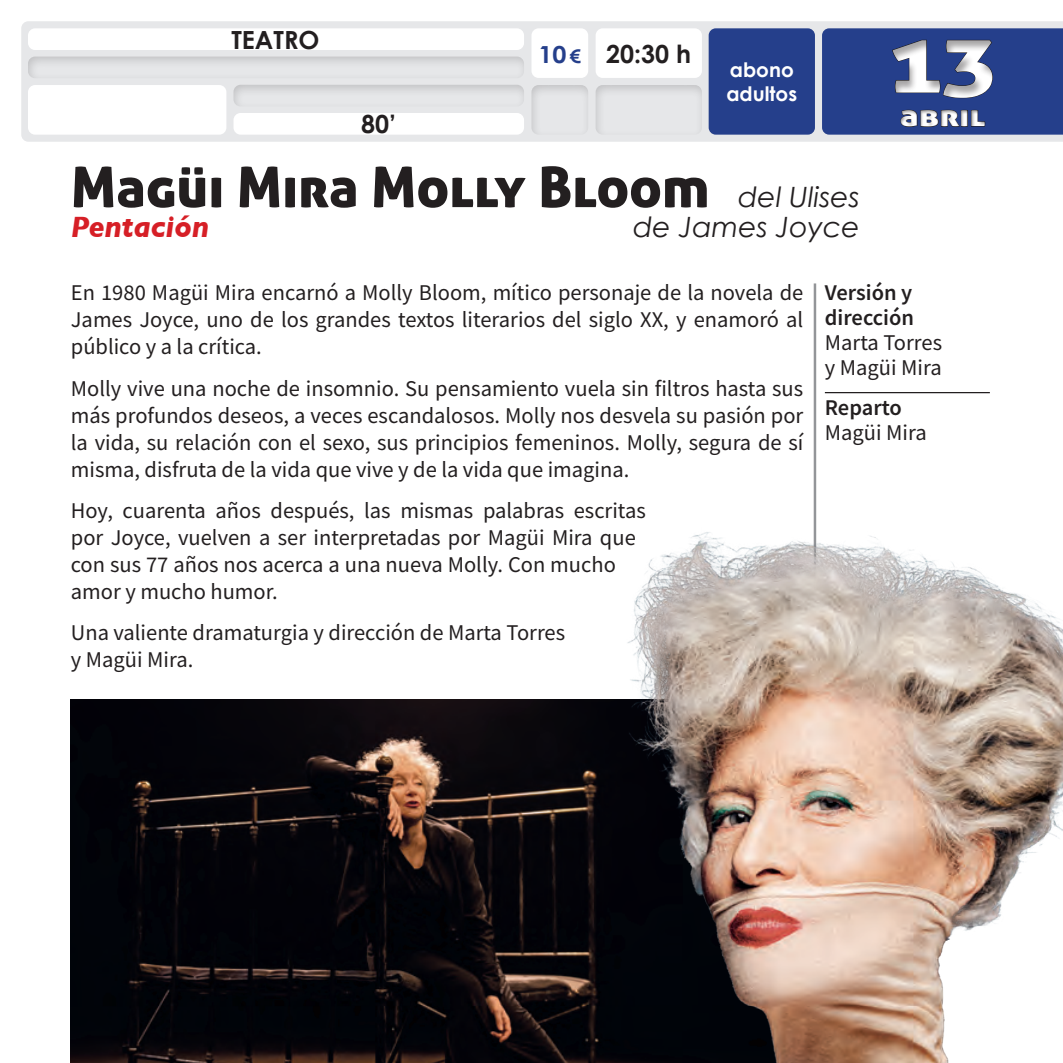
<style>
.page{position:relative;width:1063px;height:1063px;background:#fff}
.page>*{position:absolute;margin:0;border:0;box-sizing:border-box;transform-origin:0 0}
.t1{font:80px "Aller Display";color:#fff;scale:1.25 1}
.t2{font:56px "Aller Display";color:#231f20}
.t3{font:italic 700 30px "Gill Sans";color:#d61f26;scale:.96 1}
.t4{font:30px "Aller Display";color:#fff;scale:1.21 1}
.t5{font:italic 28px/30px "Century Gothic";color:#231f20;text-align:right}
.t6{font:700 25px "Century Gothic";color:#231f20}
.t7{font:700 23.5px "Century Gothic";color:#253f8b;scale:1.06 1}
.t8{font:22.5px/27px "Source Sans Pro";color:#231f20}
.t9{font:700 20px/24px "Century Gothic";color:#fff}
.s1{font-size:18.75px}
.s2{font-weight:600}
</style>
<div class="page">
<div style="left:21px;top:21px;width:1042px;height:121px;background:#e6e7e9"></div>
<div style="left:818px;top:9px;width:245px;height:107px;background:#231f20;opacity:.4"></div>
<svg style="left:822px;top:28px;width:241px;height:65px;background:#253d85"></svg>
<div style="left:819px;top:93px;width:244px;height:45px;background:#231f20;opacity:.4"></div>
<hr style="left:814px;top:283px;width:2px;height:780px;background:#939598">
<div style="left:709px;top:28px;width:106px;height:107px;background:#253f8b;border-radius:7px"></div>
<hr style="left:825px;top:392px;width:165px;height:1px;background:#231f20">
<img style="left:71px;top:699px;width:535px;height:364px">
<img style="left:606px;top:496px;width:457px;height:567px">
<div style="left:591px;top:81px;width:112px;height:55px;background:#231f20;opacity:.2"></div>
<div style="left:28px;top:28px;width:496px;height:22px;background:#fff;border-radius:7px"></div>
<div style="left:230px;top:76px;width:295px;height:34px;background:#231f20;opacity:.2"></div>
<div style="left:24px;top:48px;width:500px;height:34px;background:#231f20;opacity:.2"></div>
<div style="left:234px;top:113px;width:290px;height:22px;background:#fff;border-radius:7px"></div>
<div style="left:28px;top:85px;width:198px;height:50px;background:#fff;border-radius:7px"></div>
<div style="left:528px;top:81px;width:62px;height:55px;background:#231f20;opacity:.2"></div>
<div style="left:596px;top:28px;width:106px;height:50px;background:#fff;border-radius:7px"></div>
<div style="left:531px;top:28px;width:57px;height:50px;background:#fff;border-radius:7px"></div>
<p class="t6" style="left:231px;top:24px;width:90px">TEATRO</p>
<p class="t6" style="left:361px;top:108px;width:36px">80’</p>
<p class="t7" style="left:539px;top:39px;width:42px">10<span class="s1">€</span></p>
<p class="t6" style="left:606px;top:38px;width:86px">20:30 h</p>
<p class="t9" style="left:726px;top:57px;width:72px">abono adultos</p>
<p class="t2" style="left:71px;top:151px;width:640px">Magüi Mira Molly Bloom</p>
<p class="t3" style="left:71px;top:209px;width:146px">Pentación</p>
<p class="t5" style="left:633px;top:181px;width:228px">del Ulises<br>de James Joyce</p>
<h1 class="t1" style="left:889px;top:13px;width:87px">13</h1>
<h3 class="t4" style="left:900px;top:96px;width:72px">abril</h3>
<p class="t8" style="left:71px;top:279px;width:734px;text-align:justify">En 1980 Magüi Mira encarnó a Molly Bloom, mítico personaje de la novela de James Joyce, uno de los grandes textos literarios del siglo XX, y enamoró al público y a la crítica.</p>
<p class="t8" style="left:71px;top:374px;width:734px;text-align:justify">Molly vive una noche de insomnio. Su pensamiento vuela sin filtros hasta sus más profundos deseos, a veces escandalosos. Molly nos desvela su pasión por la vida, su relación con el sexo, sus principios femeninos. Molly, segura de sí misma, disfruta de la vida que vive y de la vida que imagina.</p>
<p class="t8" style="left:71px;top:497px;width:576px">Hoy, cuarenta años después, las mismas palabras escritas por Joyce, vuelven a ser interpretadas por Magüi Mira que con sus 77 años nos acerca a una nueva Molly. Con mucho amor y mucho humor.</p>
<p class="t8" style="left:71px;top:619px;width:496px">Una valiente dramaturgia y dirección de Marta Torres y Magüi Mira.</p>
<p class="t8" style="left:825px;top:280px;width:119px;line-height:25px"><span class="s2">Versión y dirección<br></span>Marta Torres y Magüi Mira</p>
<p class="t8" style="left:825px;top:394px;width:103px;line-height:25px"><span class="s2">Reparto<br></span>Magüi Mira</p>
</div>
